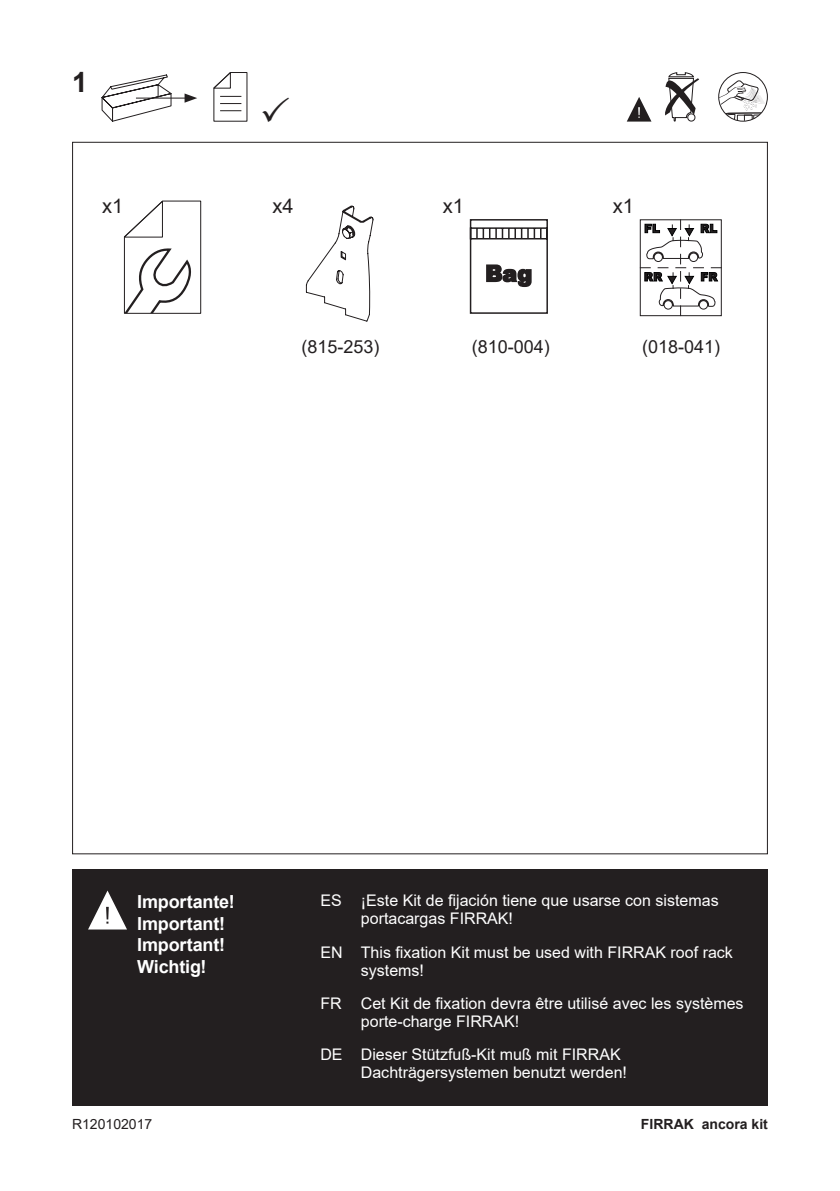
<style>
.page{position:relative;width:840px;height:1191px;background:#fff}
.page>*{position:absolute;margin:0;border:0;box-sizing:border-box;transform-origin:0 0}
.t1{font:700 28px "Arial";color:#231f20}
.t2{font:20px "Arial";color:#231f20}
.t3{font:700 18px/21.6px "Arial";letter-spacing:-.01em;color:#fff}
.t4{font:18px "Arial";color:#231f20}
.t5{font:16px/18px "Arial";color:#fff}
.t6{font:700 14px "Arial";color:#231f20}
.t7{font:14px "Arial";color:#231f20}
</style>
<div class="page">
<svg style="left:719px;top:81px;width:46px;height:40px"></svg>
<div style="left:717px;top:72px;width:50px;height:50px;border:1px solid #231f20;border-radius:50%"></div>
<svg style="left:665px;top:72px;width:33px;height:50px"></svg>
<svg style="left:101px;top:74px;width:72px;height:48px"></svg>
<hr style="left:136px;top:98px;width:52px;height:1px;background:#231f20">
<svg style="left:184px;top:93px;width:13px;height:10px"></svg>
<svg style="left:213px;top:72px;width:35px;height:50px"></svg>
<svg style="left:626px;top:97px;width:25px;height:25px"></svg>
<svg style="left:123px;top:200px;width:78px;height:114px"></svg>
<svg style="left:305px;top:205px;width:69px;height:117px"></svg>
<svg style="left:469px;top:219px;width:79px;height:95px"></svg>
<svg style="left:639px;top:219px;width:82px;height:97px"></svg>
<div style="left:72px;top:869px;width:695px;height:236px;background:#231f20"></div>
<svg style="left:88px;top:890px;width:39px;height:39px"></svg>
<h1 class="t1" style="left:72px;top:63px;width:17px">1</h1>
<p class="t2" style="left:102px;top:192px;width:23px">x1</p>
<p class="t2" style="left:272px;top:192px;width:23px">x4</p>
<p class="t4" style="left:301px;top:335px;width:80px">(815-253)</p>
<p class="t2" style="left:442px;top:192px;width:23px">x1</p>
<p class="t4" style="left:471px;top:335px;width:80px">(810-004)</p>
<p class="t2" style="left:612px;top:192px;width:23px">x1</p>
<p class="t4" style="left:641px;top:335px;width:80px">(018-041)</p>
<p class="t3" style="left:137px;top:891px;width:99px">Importante!<br>Important!<br>Important!<br>Wichtig!</p>
<p class="t7" style="left:72px;top:1114px;width:82px">R120102017</p>
<p class="t5" style="left:360px;top:891px;width:359px;text-indent:-40px">ES ¡Este Kit de fijación tiene que usarse con sistemas portacargas FIRRAK!</p>
<p class="t5" style="left:360px;top:942px;width:373px;text-indent:-40px">EN This fixation Kit must be used with FIRRAK roof rack systems!</p>
<p class="t5" style="left:360px;top:993px;width:384px;text-indent:-40px">FR Cet Kit de fixation devra être utilisé avec les systèmes porte-charge FIRRAK!</p>
<p class="t5" style="left:360px;top:1044px;width:267px;text-indent:-40px">DE Dieser Stützfuß-Kit muß mit FIRRAK<br>Dachträgersystemen benutzt werden!</p>
<p class="t6" style="left:640px;top:1114px;width:128px">FIRRAK ancora kit</p>
</div>
